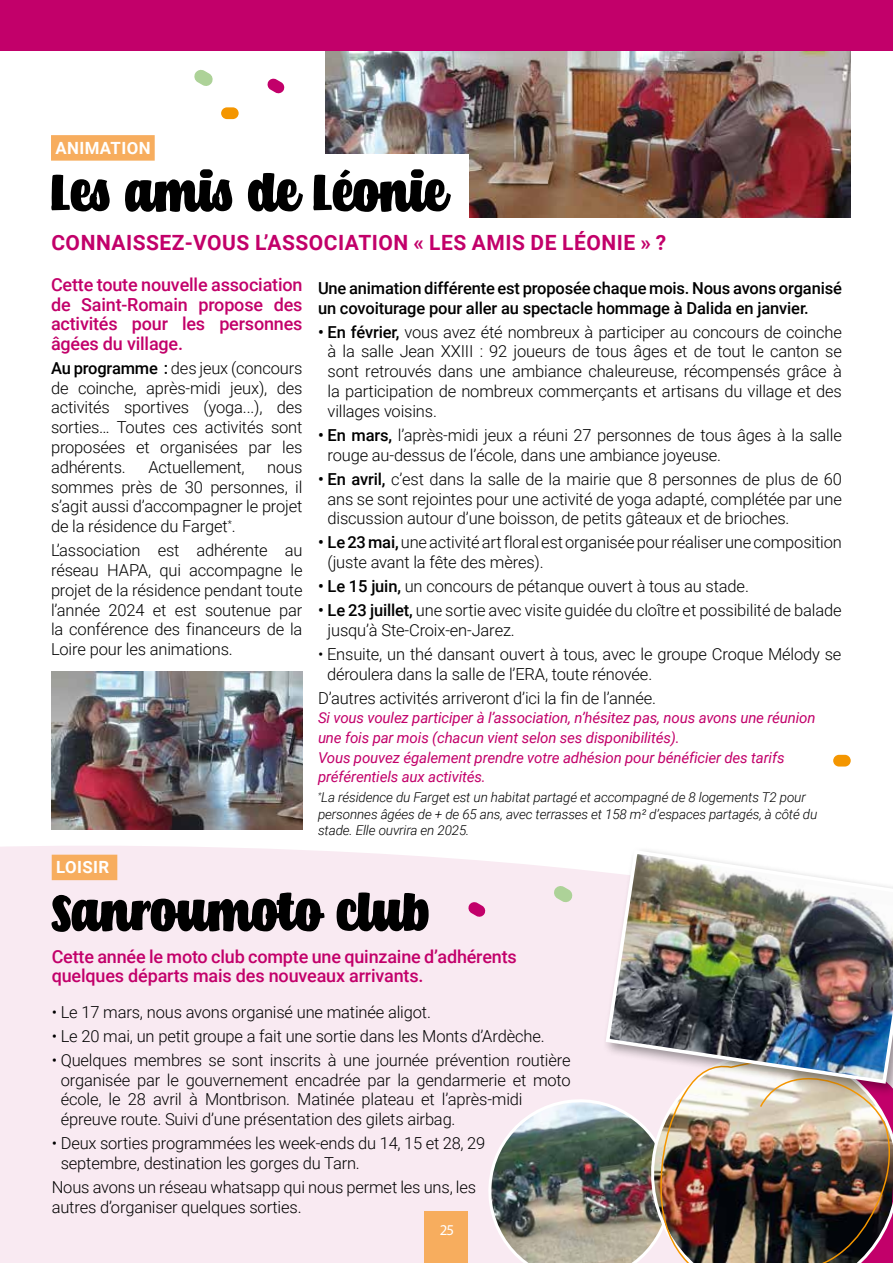
<style>
.page{position:relative;width:893px;height:1263px;background:#fff}
.page>*{position:absolute;margin:0;border:0;box-sizing:border-box;transform-origin:0 0}
.t1{font:54px "Hamish";color:#000}
.t2{font:700 21px "Roboto";letter-spacing:.025em;color:#c2006a}
.t3{font:500 18px/19.5px "Roboto";letter-spacing:-.01em;color:#c2006a;text-align:justify}
.t4{font:700 16.8px "Roboto";letter-spacing:.025em;color:#fff}
.t5{font:300 16.5px/19.8px "Roboto";letter-spacing:-.01em;color:#000}
.t6{font:500 16.5px/19.8px "Roboto";letter-spacing:-.01em;color:#000}
.t7{font:italic 15px/19.5px "Roboto";letter-spacing:-.01em;color:#c2006a}
.t8{font:15px "Myriad Pro";color:#fff}
.t9{font:italic 300 13.5px/16.2px "Roboto";letter-spacing:-.01em;color:#000}
.s1{font-weight:500}
</style>
<div class="page">
<div style="left:0;top:0;width:893px;height:51px;background:#c2006a"></div>
<div style="left:0;top:829px;width:602px;height:434px;background:#f9eaf2"></div>
<img style="left:325px;top:51px;width:526px;height:166px">
<div style="left:424px;top:1212px;width:44px;height:51px;background:#f7ad5e"></div>
<div style="left:128px;top:154px;width:340px;height:127px;background:#fff"></div>
<div style="left:51px;top:135px;width:104px;height:26px;background:#f7ad5e"></div>
<div style="left:52px;top:855px;width:65px;height:25px;background:#f7ad5e"></div>
<div style="left:833px;top:755px;width:18px;height:11px;background:#f49600;border-radius:6px"></div>
<div style="left:221px;top:107px;width:18px;height:12px;background:#f49600;border-radius:6px"></div>
<svg style="left:553px;top:885px;width:19px;height:18px"></svg>
<svg style="left:194px;top:69px;width:19px;height:17px"></svg>
<svg style="left:468px;top:901px;width:18px;height:16px"></svg>
<svg style="left:267px;top:78px;width:18px;height:16px"></svg>
<img style="left:484px;top:1095px;width:154px;height:168px">
<img style="left:638px;top:1098px;width:255px;height:165px">
<img style="left:660px;top:1098px;width:231px;height:165px">
<div style="left:602px;top:846px;width:291px;height:252px;background:#000;opacity:.4"></div>
<img style="left:604px;top:848px;width:289px;height:238px">
<img style="left:51px;top:672px;width:252px;height:157px">
<p class="t4" style="left:55px;top:136px;width:97px">ANIMATION</p>
<h1 class="t1" style="left:51px;top:165px;width:397px">Les amis de Léonie</h1>
<p class="t2" style="left:51px;top:228px;width:616px">CONNAISSEZ-VOUS L’ASSOCIATION « LES AMIS DE LÉONIE » ?</p>
<p class="t3" style="left:51px;top:274px;width:253px">Cette toute nouvelle association de Saint-Romain propose des activités pour les personnes âgées du village.</p>
<p class="t5" style="left:51px;top:357px;width:253px;text-align:justify"><span class="s1">Au programme :</span> des jeux (concours de coinche, après-midi jeux), des activités sportives (yoga...), des sorties… Toutes ces activités sont proposées et organisées par les adhérents.</p>
<p class="t6" style="left:318px;top:277px;width:525px">Une animation différente est proposée chaque mois. Nous avons organisé un covoiturage pour aller au spectacle hommage à Dalida en janvier.</p>
<p class="t5" style="left:328px;top:321px;width:516px;text-align:justify;text-indent:-10px"><span class="s1">• En février,</span> vous avez été nombreux à participer au concours de coinche à la salle Jean XXIII : 92 joueurs de tous âges et de tout le canton se sont retrouvés dans une ambiance chaleureuse, récompensés grâce à la participation de nombreux commerçants et artisans du village et des villages voisins.</p>
<p class="t5" style="left:328px;top:424px;width:516px;text-indent:-10px"><span class="s1">• En mars,</span> l’après-midi jeux a réuni 27 personnes de tous âges à la salle rouge au-dessus de l’école, dans une ambiance joyeuse.</p>
<p class="t5" style="left:328px;top:468px;width:516px;text-align:justify;text-indent:-10px"><span class="s1">• En avril,</span> c’est dans la salle de la mairie que 8 personnes de plus de 60 ans se sont rejointes pour une activité de yoga adapté, complétée par une discussion autour d’une boisson, de petits gâteaux et de brioches.</p>
<p class="t5" style="left:328px;top:532px;width:516px;text-indent:-10px"><span class="s1">• Le 23 mai,</span> une activité art floral est organisée pour réaliser une composition (juste avant la fête des mères).</p>
<p class="t5" style="left:318px;top:576px;width:432px"><span class="s1">• Le 15 juin,</span> un concours de pétanque ouvert à tous au stade.</p>
<p class="t5" style="left:328px;top:600px;width:515px;text-indent:-10px"><span class="s1">• Le 23 juillet,</span> une sortie avec visite guidée du cloître et possibilité de balade jusqu’à Ste-Croix-en-Jarez.</p>
<p class="t5" style="left:327px;top:644px;width:516px;text-indent:-9px">• Ensuite, un thé dansant ouvert à tous, avec le groupe Croque Mélody se déroulera dans la salle de l’ERA, toute rénovée.</p>
<p class="t5" style="left:318px;top:688px;width:340px">D’autres activités arriveront d’ici la fin de l’année.</p>
<p class="t7" style="left:318px;top:708px;width:499px">Si vous voulez participer à l’association, n’hésitez pas, nous avons une réunion une fois par mois (chacun vient selon ses disponibilités).<br>Vous pouvez également prendre votre adhésion pour bénéficier des tarifs préférentiels aux activités.</p>
<p class="t9" style="left:318px;top:789px;width:501px"><sup>*</sup>La résidence du Farget est un habitat partagé et accompagné de 8 logements T2 pour personnes âgées de + de 65 ans, avec terrasses et 158 m² d’espaces partagés, à côté du stade. Elle ouvrira en 2025.</p>
<p class="t5" style="left:148px;top:456px;width:98px">Actuellement,</p>
<p class="t5" style="left:51px;top:456px;width:253px;text-align:justify;text-indent:216px">nous sommes près de 30 personnes, il s’agit aussi d’accompagner le projet de la résidence du Farget<sup>*</sup>.</p>
<p class="t5" style="left:51px;top:540px;width:253px;text-align:justify">L’association est adhérente au réseau HAPA, qui accompagne le projet de la résidence pendant toute l’année 2024 et est soutenue par la conférence des financeurs de la Loire pour les animations.</p>
<p class="t4" style="left:56px;top:856px;width:55px">LOISIR</p>
<h1 class="t1" style="left:52px;top:884px;width:381px">Sanroumoto club</h1>
<p class="t3" style="left:52px;top:946px;width:467px">Cette année le moto club compte une quinzaine d’adhérents quelques départs mais des nouveaux arrivants.</p>
<p class="t5" style="left:52px;top:1001px;width:381px">• Le 17 mars, nous avons organisé une matinée aligot.</p>
<p class="t5" style="left:52px;top:1025px;width:494px">• Le 20 mai, un petit groupe a fait une sortie dans les Monts d’Ardèche.</p>
<p class="t5" style="left:61px;top:1049px;width:512px;text-indent:-9px">• Quelques membres se sont inscrits à une journée prévention routière organisée par le gouvernement encadrée par la gendarmerie et moto école, le 28 avril à Montbrison. Matinée plateau et l’après-midi épreuve route. Suivi d’une présentation des gilets airbag.</p>
<p class="t5" style="left:61px;top:1133px;width:426px;text-indent:-9px">• Deux sorties programmées les week-ends du 14, 15 et 28, 29 septembre, destination les gorges du Tarn.</p>
<p class="t5" style="left:52px;top:1177px;width:426px">Nous avons un réseau whatsapp qui nous permet les uns, les autres d’organiser quelques sorties.</p>
<p class="t8" style="left:440px;top:1221px;width:16px">25</p>
</div>
